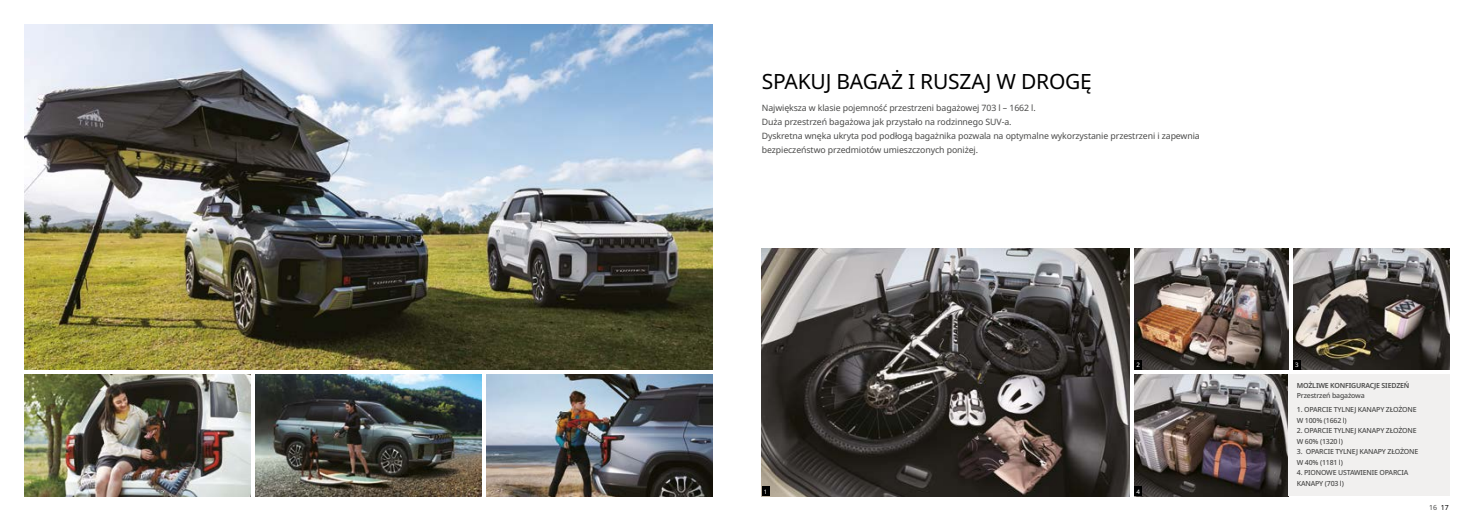
<style>
.page{position:relative;width:1474px;height:521px;background:#fff}
.page>*{position:absolute;margin:0;border:0;box-sizing:border-box;transform-origin:0 0}
.t1{font:21px "Noto Sans";letter-spacing:-.01em;color:#000}
.t2{font:8.75px/14px "Noto Sans";letter-spacing:-.01em;color:#4a4a49}
.t3{font:500 7px/10.5px "Noto Sans";letter-spacing:-.025em;color:#4a4a49}
.t4{font:600 7px "Noto Sans";letter-spacing:-.025em;color:#4a4a49}
.t5{font:7px "Noto Sans";color:#4a4a49}
.t6{font:6.12px "Noto Sans";color:#fff}
.s1{color:#000}
</style>
<div class="page">
<img style="left:25px;top:375px;width:226px;height:121px">
<img style="left:255px;top:375px;width:226px;height:121px">
<img style="left:486px;top:375px;width:226px;height:121px">
<img style="left:761px;top:248px;width:368px;height:248px">
<img style="left:1293px;top:248px;width:156px;height:122px">
<img style="left:1134px;top:375px;width:153px;height:121px">
<div style="left:1287px;top:375px;width:162px;height:121px;background:#f1f0ef"></div>
<img style="left:1134px;top:248px;width:153px;height:122px">
<div style="left:761px;top:486px;width:8px;height:10px;background:#000"></div>
<div style="left:1134px;top:360px;width:7px;height:10px;background:#000"></div>
<div style="left:1292px;top:360px;width:8px;height:10px;background:#000"></div>
<div style="left:1134px;top:486px;width:7px;height:10px;background:#000"></div>
<img style="left:25px;top:25px;width:687px;height:345px">
<h1 class="t1" style="left:761px;top:67px;width:332px">SPAKUJ BAGAŻ I RUSZAJ W DROGĘ</h1>
<p class="t2" style="left:761px;top:101px;width:439px">Największa w klasie pojemność przestrzeni bagażowej 703 l – 1662 l.<br>Duża przestrzeń bagażowa jak przystało na rodzinnego SUV-a.<br>Dyskretna wnęka ukryta pod podłogą bagażnika pozwala na optymalne wykorzystanie przestrzeni i zapewnia bezpieczeństwo przedmiotów umieszczonych poniżej.</p>
<p class="t6" style="left:763px;top:487px;width:5px">1</p>
<p class="t6" style="left:1136px;top:360px;width:5px">2</p>
<p class="t6" style="left:1294px;top:360px;width:5px">3</p>
<p class="t6" style="left:1136px;top:487px;width:5px">4</p>
<p class="t4" style="left:1296px;top:380px;width:114px">MOŻLIWE KONFIGURACJE SIEDZEŃ</p>
<p class="t3" style="left:1296px;top:391px;width:69px">Przestrzeń bagażowa</p>
<p class="t3" style="left:1296px;top:405px;width:121px">1. OPARCIE TYLNEJ KANAPY ZŁOŻONE<br>W 100% (1662 l)</p>
<p class="t3" style="left:1296px;top:426px;width:121px">2. OPARCIE TYLNEJ KANAPY ZŁOŻONE<br>W 60% (1320 l)</p>
<p class="t3" style="left:1296px;top:447px;width:123px">3. OPARCIE TYLNEJ KANAPY ZŁOŻONE<br>W 40% (1181 l)</p>
<p class="t3" style="left:1296px;top:468px;width:113px">4. PIONOWE USTAWIENIE OPARCIA<br>KANAPY (703 l)</p>
<p class="t5" style="left:1428px;top:502px;width:21px">16 <span class="s1">17</span></p>
</div>
